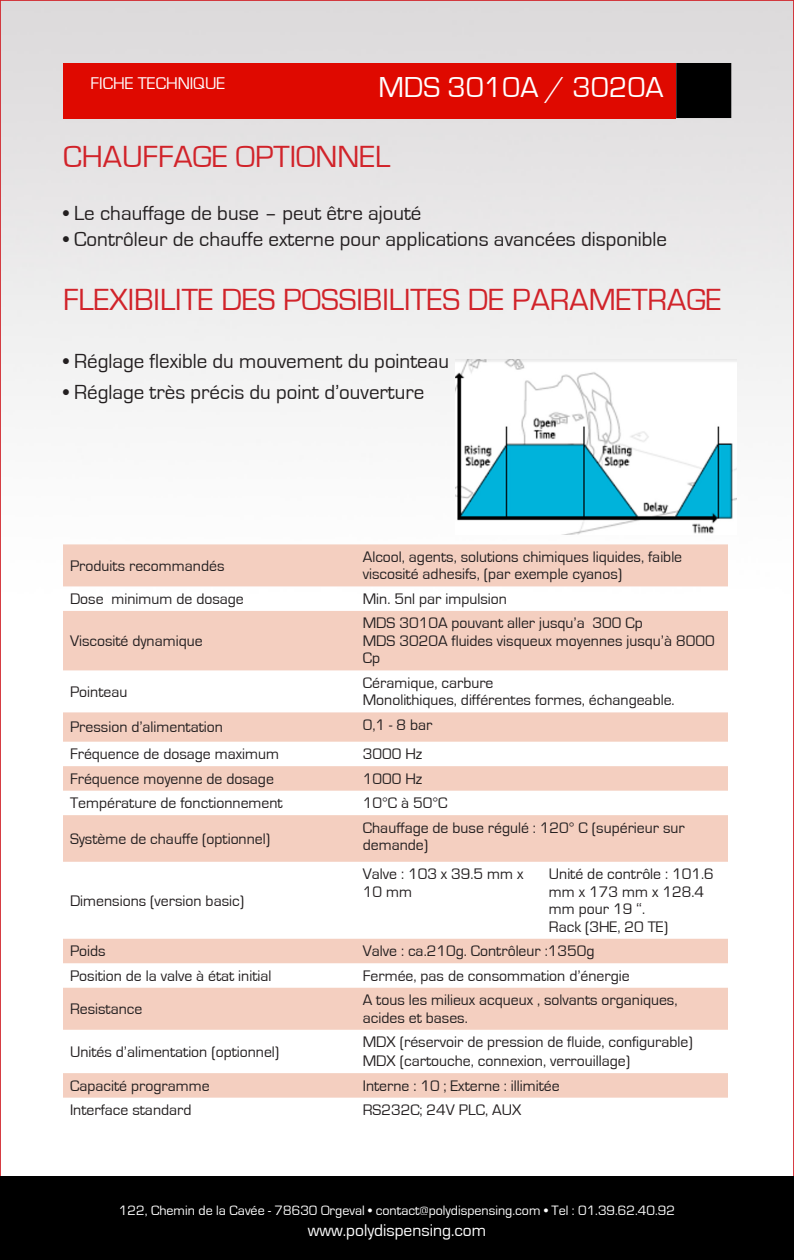
<style>
.page{position:relative;width:794px;height:1260px;background:#fff}
.page>*{position:absolute;margin:0;border:0;box-sizing:border-box;transform-origin:0 0}
.t1{font:31.5px "Eurostile";color:#d1232a}
.t2{font:29.75px "Eurostile";color:#fff}
.t3{font:21px "Eurostile";color:#231f20}
.t4{font:17.5px "Eurostile";color:#fff}
.t5{font:15.75px/17.5px "Eurostile";color:#231f20}
.t6{font:14px "Eurostile";color:#fff}
</style>
<div class="page">
<img style="left:3px;top:3px;width:788px;height:1174px">
<div style="left:63px;top:63px;width:613px;height:55px;background:#df0900"></div>
<div style="left:676px;top:63px;width:55px;height:55px;background:#000"></div>
<div style="left:0;top:1177px;width:794px;height:83px;background:#000"></div>
<img style="left:456px;top:360px;width:280px;height:174px">
<svg style="left:63px;top:544px;width:665px;height:554px;fill:#f4cfc0"></svg>
<p class="t4" style="left:91px;top:74px;width:136px">FICHE TECHNIQUE</p>
<p class="t2" style="left:378px;top:71px;width:287px">MDS 3010A / 3020A</p>
<p class="t1" style="left:63px;top:140px;width:329px">CHAUFFAGE OPTIONNEL</p>
<p class="t3" style="left:63px;top:202px;width:360px">• Le chauffage de buse – peut être ajouté</p>
<p class="t3" style="left:63px;top:228px;width:605px">• Contrôleur de chauffe externe pour applications avancées disponible</p>
<p class="t1" style="left:63px;top:283px;width:660px">FLEXIBILITE DES POSSIBILITES DE PARAMETRAGE</p>
<p class="t3" style="left:63px;top:350px;width:388px">• Réglage flexible du mouvement du pointeau</p>
<p class="t3" style="left:63px;top:381px;width:363px">• Réglage très précis du point d’ouverture</p>
<p class="t5" style="left:70px;top:557px;width:156px">Produits recommandés</p>
<p class="t5" style="left:363px;top:548px;width:321px">Alcool, agents, solutions chimiques liquides, faible viscosité adhesifs, (par exemple cyanos)</p>
<p class="t5" style="left:70px;top:590px;width:175px">Dose minimum de dosage</p>
<p class="t5" style="left:363px;top:590px;width:146px">Min. 5nl par impulsion</p>
<p class="t5" style="left:70px;top:632px;width:134px">Viscosité dynamique</p>
<p class="t5" style="left:363px;top:615px;width:282px">MDS 3010A pouvant aller jusqu’a 300 Cp</p>
<p class="t5" style="left:363px;top:632px;width:353px">MDS 3020A fluides visqueux moyennes jusqu’à 8000<br>Cp</p>
<p class="t5" style="left:70px;top:683px;width:59px">Pointeau</p>
<p class="t5" style="left:363px;top:674px;width:132px">Céramique, carbure</p>
<p class="t5" style="left:363px;top:692px;width:313px">Monolithiques, différentes formes, échangeable.</p>
<p class="t5" style="left:70px;top:719px;width:154px">Pression d’alimentation</p>
<p class="t5" style="left:363px;top:716px;width:71px">0,1 - 8 bar</p>
<p class="t5" style="left:70px;top:746px;width:211px">Fréquence de dosage maximum</p>
<p class="t5" style="left:363px;top:746px;width:61px">3000 Hz</p>
<p class="t5" style="left:70px;top:770px;width:205px">Fréquence moyenne de dosage</p>
<p class="t5" style="left:363px;top:770px;width:61px">1000 Hz</p>
<p class="t5" style="left:70px;top:795px;width:214px">Température de fonctionnement</p>
<p class="t5" style="left:363px;top:795px;width:86px">10°C à 50°C</p>
<p class="t5" style="left:70px;top:830px;width:202px">Système de chauffe (optionnel)</p>
<p class="t5" style="left:363px;top:819px;width:323px">Chauffage de buse régulé : 120° C (supérieur sur demande)</p>
<p class="t5" style="left:70px;top:892px;width:176px">Dimensions (version basic)</p>
<p class="t5" style="left:363px;top:866px;width:162px">Valve : 103 x 39.5 mm x<br>10 mm</p>
<p class="t5" style="left:549px;top:866px;width:166px">Unité de contrôle : 101.6 mm x 173 mm x 128.4 mm pour 19 ‘‘.</p>
<p class="t5" style="left:549px;top:918px;width:121px">Rack (3HE, 20 TE)</p>
<p class="t5" style="left:70px;top:943px;width:37px">Poids</p>
<p class="t5" style="left:363px;top:943px;width:233px">Valve : ca.210g. Contrôleur :1350g</p>
<p class="t5" style="left:70px;top:967px;width:203px">Position de la valve à état initial</p>
<p class="t5" style="left:363px;top:967px;width:268px">Fermée, pas de consommation d’énergie</p>
<p class="t5" style="left:70px;top:1000px;width:74px">Resistance</p>
<p class="t5" style="left:363px;top:992px;width:316px">A tous les milieux acqueux , solvants organiques, acides et bases.</p>
<p class="t5" style="left:70px;top:1043px;width:211px">Unités d’alimentation (optionnel)</p>
<p class="t5" style="left:363px;top:1034px;width:331px">MDX (réservoir de pression de fluide, configurable)</p>
<p class="t5" style="left:363px;top:1053px;width:269px">MDX (cartouche, connexion, verrouillage)</p>
<p class="t5" style="left:70px;top:1077px;width:141px">Capacité programme</p>
<p class="t5" style="left:363px;top:1077px;width:198px">Interne : 10 ; Externe : illimitée</p>
<p class="t5" style="left:70px;top:1102px;width:123px">Interface standard</p>
<p class="t5" style="left:363px;top:1102px;width:160px">RS232C; 24V PLC, AUX</p>
<p class="t6" style="left:119px;top:1203px;width:557px">122, Chemin de la Cavée - 78630 Orgeval • contact@polydispensing.com • Tel : 01.39.62.40.92</p>
<p class="t4" style="left:308px;top:1221px;width:180px">www.polydispensing.com</p>
</div>
